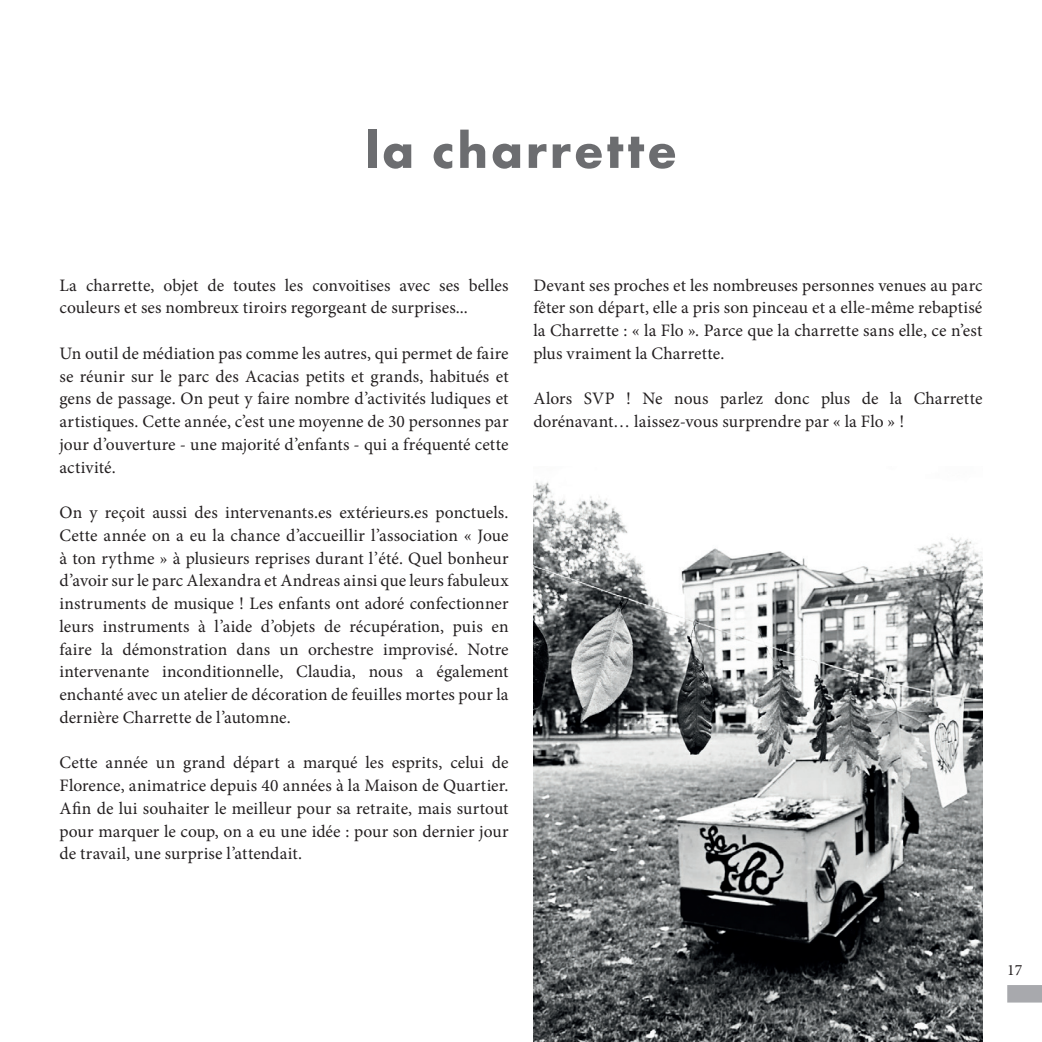
<style>
.page{position:relative;width:1042px;height:1042px;background:#fff}
.page>*{position:absolute;margin:0;border:0;box-sizing:border-box;transform-origin:0 0}
.t1{font:700 52.5px "Futura PT";letter-spacing:.05em;color:#6c6d70}
.t2{font:17.5px/22.8px "Minion Pro";letter-spacing:.005em;color:#231f20;text-align:justify}
.t3{font:15.75px "Minion Pro";color:#231f20}
</style>
<div class="page">
<div style="left:1007px;top:985px;width:35px;height:17px;background:#a8a9ad"></div>
<img style="left:533px;top:482px;width:449px;height:560px">
<h1 class="t1" style="left:365px;top:116px;width:313px">la charrette</h1>
<p class="t2" style="left:60px;top:274px;width:450px">La charrette, objet de toutes les convoitises avec ses belles couleurs et ses nombreux tiroirs regorgeant de surprises...</p>
<p class="t2" style="left:60px;top:342px;width:451px">Un outil de médiation pas comme les autres, qui permet de faire se réunir sur le parc des Acacias petits et grands, habitués et gens de passage. On peut y faire nombre d’activités ludiques et artistiques. Cette année, c’est une moyenne de 30 personnes par jour d’ouverture - une majorité d’enfants - qui a fréquenté cette activité.</p>
<p class="t2" style="left:60px;top:501px;width:450px">On y reçoit aussi des intervenants.es extérieurs.es ponctuels.<br>Cette année on a eu la chance d’accueillir l’association « Joue à ton rythme » à plusieurs reprises durant l’été. Quel bonheur d’avoir sur le parc Alexandra et Andreas ainsi que leurs fabuleux instruments de musique ! Les enfants ont adoré confectionner leurs instruments à l’aide d’objets de récupération, puis en faire la démonstration dans un orchestre improvisé. Notre intervenante inconditionnelle, Claudia, nous a également enchanté avec un atelier de décoration de feuilles mortes pour la dernière Charrette de l’automne.</p>
<p class="t2" style="left:60px;top:751px;width:450px">Cette année un grand départ a marqué les esprits, celui de Florence, animatrice depuis 40 années à la Maison de Quartier.<br>Afin de lui souhaiter le meilleur pour sa retraite, mais surtout pour marquer le coup, on a eu une idée : pour son dernier jour de travail, une surprise l’attendait.</p>
<p class="t2" style="left:533px;top:274px;width:450px">Devant ses proches et les nombreuses personnes venues au parc fêter son départ, elle a pris son pinceau et a elle-même rebaptisé la Charrette : « la Flo ». Parce que la charrette sans elle, ce n’est plus vraiment la Charrette.</p>
<p class="t2" style="left:533px;top:387px;width:450px">Alors SVP ! Ne nous parlez donc plus de la Charrette dorénavant… laissez-vous surprendre par « la Flo » !</p>
<p class="t3" style="left:1007px;top:959px;width:17px">17</p>
</div>
